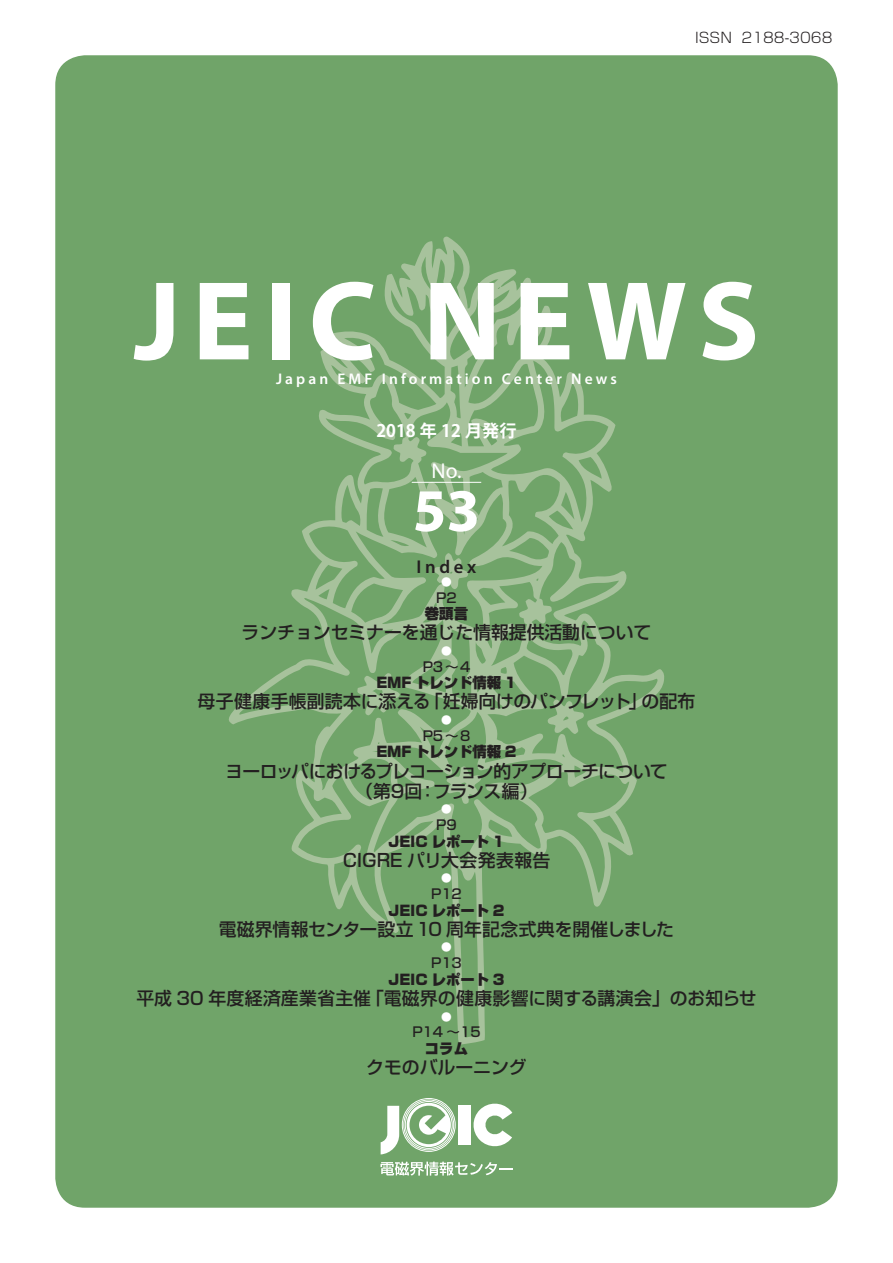
<style>
.page{position:relative;width:893px;height:1263px;background:#fff}
.page>*{position:absolute;margin:0;border:0;box-sizing:border-box;transform-origin:0 0}
.t1{font:700 113.4px "Myriad Pro";letter-spacing:.105em;color:#fff}
.t2{font:700 60.9px "Myriad Pro";color:#fff}
.t3{font:21.6px "Myriad Pro";color:#fff}
.t4{font:600 18.6px "Myriad Pro";letter-spacing:.195em;color:#231f20}
.t5{font:500 17.85px "Shin Go Pro";color:#231f20}
.t6{font:500 17.85px/20.2px "Shin Go Pro";letter-spacing:-.035em;color:#231f20;text-align:center}
.t7{font:700 17.1px "Koz Go Pro";color:#fff}
.t8{font:600 15.45px "Myriad Pro";letter-spacing:.2em;color:#fff}
.t9{font:900 14.4px "Shin Go Pro";color:#231f20}
.t10{font:300 14.25px "Shin Go Pro";color:#231f20}
.t11{font:500 13.5px "Shin Go Pro";color:#231f20}
.t12{font:800 10.65px "Shin Go Pro";color:#fff}
</style>
<div class="page">
<div style="left:55px;top:55px;width:783px;height:1153px;background:#70a469;border-radius:30px"></div>
<svg style="left:229px;top:236px;width:435px;height:808px"></svg>
<svg style="left:357px;top:673px;width:43px;height:42px"></svg>
<svg style="left:447px;top:766px;width:34px;height:38px"></svg>
<svg style="left:547px;top:699px;width:37px;height:36px"></svg>
<svg style="left:434px;top:553px;width:34px;height:36px"></svg>
<svg style="left:381px;top:1106px;width:18px;height:48px"></svg>
<div style="left:402px;top:1098px;width:53px;height:53px;border:1px solid #fff;border-radius:50%"></div>
<svg style="left:473px;top:1103px;width:39px;height:44px"></svg>
<div style="left:404px;top:1100px;width:50px;height:50px;border:1px solid #fff;border-radius:50%"></div>
<div style="left:405px;top:1101px;width:48px;height:48px;border:1px solid #fff;border-radius:50%"></div>
<svg style="left:407px;top:1103px;width:44px;height:44px"></svg>
<div style="left:458px;top:1106px;width:12px;height:39px;background:#fff"></div>
<svg style="left:380px;top:1161px;width:132px;height:14px"></svg>
<hr style="left:412px;top:482px;width:69px;height:1px;background:#fff">
<p class="t10" style="left:695px;top:26px;width:139px">ISSN 2188-3068</p>
<h1 class="t1" style="left:134px;top:247px;width:627px">JEIC NEWS</h1>
<p class="t8" style="left:276px;top:369px;width:342px">Japan EMF Information Center News</p>
<p class="t7" style="left:376px;top:419px;width:141px">2018 年 12 月発行</p>
<p class="t3" style="left:431px;top:457px;width:31px">No.</p>
<h2 class="t2" style="left:413px;top:471px;width:69px">53</h2>
<p class="t4" style="left:417px;top:555px;width:61px">Index</p>
<p class="t12" style="left:441px;top:573px;width:12px">●</p>
<p class="t11" style="left:436px;top:586px;width:22px">P2</p>
<p class="t9" style="left:425px;top:602px;width:45px">巻頭言</p>
<p class="t5" style="left:242px;top:618px;width:411px">ランチョンセミナーを通じた情報提供活動について</p>
<p class="t12" style="left:441px;top:642px;width:12px">●</p>
<p class="t11" style="left:423px;top:655px;width:49px">P3～ 4</p>
<p class="t9" style="left:376px;top:671px;width:142px">EMF トレンド情報 1</p>
<p class="t5" style="left:198px;top:687px;width:499px">母子健康手帳副読本に添える「妊婦向けのパンフレット」の配布</p>
<p class="t12" style="left:441px;top:711px;width:12px">●</p>
<p class="t11" style="left:423px;top:724px;width:49px">P5～ 8</p>
<p class="t9" style="left:376px;top:740px;width:142px">EMF トレンド情報 2</p>
<p class="t6" style="left:225px;top:758px;width:444px">ヨーロッパにおけるプレコーション的アプローチについて（第9回：フランス編）</p>
<p class="t12" style="left:441px;top:801px;width:12px">●</p>
<p class="t11" style="left:436px;top:814px;width:22px">P9</p>
<p class="t9" style="left:388px;top:830px;width:118px">JEIC レポート 1</p>
<p class="t5" style="left:343px;top:845px;width:209px">CIGRE パリ大会発表報告</p>
<p class="t12" style="left:441px;top:870px;width:12px">●</p>
<p class="t11" style="left:431px;top:883px;width:32px">P12</p>
<p class="t9" style="left:388px;top:899px;width:118px">JEIC レポート 2</p>
<p class="t5" style="left:219px;top:914px;width:457px">電磁界情報センター設立 10 周年記念式典を開催しました</p>
<p class="t12" style="left:441px;top:939px;width:12px">●</p>
<p class="t11" style="left:431px;top:952px;width:32px">P13</p>
<p class="t9" style="left:388px;top:968px;width:118px">JEIC レポート 3</p>
<p class="t5" style="left:136px;top:983px;width:622px">平成 30 年度経済産業省主催「電磁界の健康影響に関する講演会」のお知らせ</p>
<p class="t12" style="left:441px;top:1008px;width:12px">●</p>
<p class="t11" style="left:412px;top:1021px;width:70px">P14 ～15</p>
<p class="t9" style="left:425px;top:1037px;width:45px">コラム</p>
<p class="t5" style="left:366px;top:1053px;width:162px">クモのバルーニング</p>
</div>
